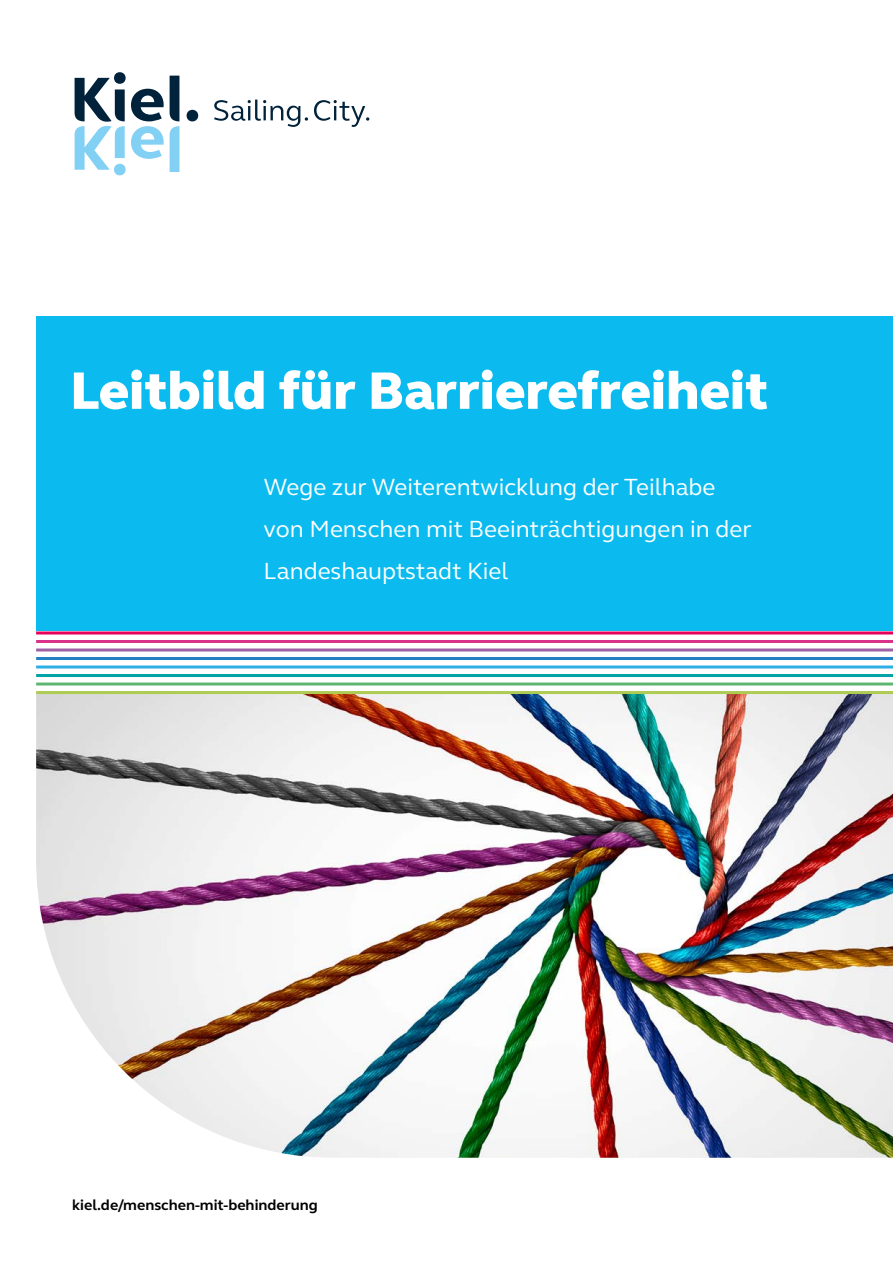
<style>
.page{position:relative;width:893px;height:1263px;background:#fff}
.page>*{position:absolute;margin:0;border:0;box-sizing:border-box;transform-origin:0 0}
.t1{font:800 54px "FS Elliot Pro";color:#fff}
.headline{font:24px "FS Elliot Pro";color:#fff}
.t2{font:700 15px "FS Elliot Pro";color:#000}
</style>
<div class="page">
<img style="left:36px;top:694px;width:857px;height:464px">
<div style="left:36px;top:316px;width:857px;height:315px;background:#0bbbef"></div>
<hr style="left:36px;top:631px;width:857px;height:3px;background:#e5005b">
<hr style="left:36px;top:640px;width:857px;height:3px;background:#d9328a">
<hr style="left:36px;top:648px;width:857px;height:3px;background:#9e61a4">
<hr style="left:36px;top:657px;width:857px;height:3px;background:#2581c4">
<hr style="left:36px;top:665px;width:857px;height:3px;background:#2dafe5">
<hr style="left:36px;top:674px;width:857px;height:3px;background:#00a3a6">
<hr style="left:36px;top:682px;width:857px;height:3px;background:#5fb670">
<hr style="left:36px;top:691px;width:857px;height:3px;background:#aecc53">
<svg style="left:214px;top:100px;width:94px;height:27px"></svg>
<svg style="left:314px;top:100px;width:55px;height:27px"></svg>
<div style="left:114px;top:164px;width:12px;height:11px;background:#83d0f5;border-radius:50%"></div>
<div style="left:114px;top:72px;width:12px;height:12px;background:#00223b;border-radius:50%"></div>
<div style="left:187px;top:110px;width:11px;height:11px;background:#00223b;border-radius:50%"></div>
<svg style="left:131px;top:89px;width:33px;height:70px"></svg>
<svg style="left:170px;top:76px;width:9px;height:96px"></svg>
<svg style="left:75px;top:78px;width:50px;height:92px"></svg>
<p class="t1" style="left:70px;top:354px;width:699px">Leitbild für Barrierefreiheit</p>
<p class="headline" style="left:264px;top:471px;width:453px">Wege zur Weiterentwicklung der Teilhabe</p>
<p class="headline" style="left:264px;top:513px;width:490px">von Menschen mit Beeinträchtigungen in der</p>
<p class="headline" style="left:264px;top:555px;width:246px">Landeshauptstadt Kiel</p>
<p class="t2" style="left:72px;top:1195px;width:247px">kiel.de/menschen-mit-behinderung</p>
</div>
